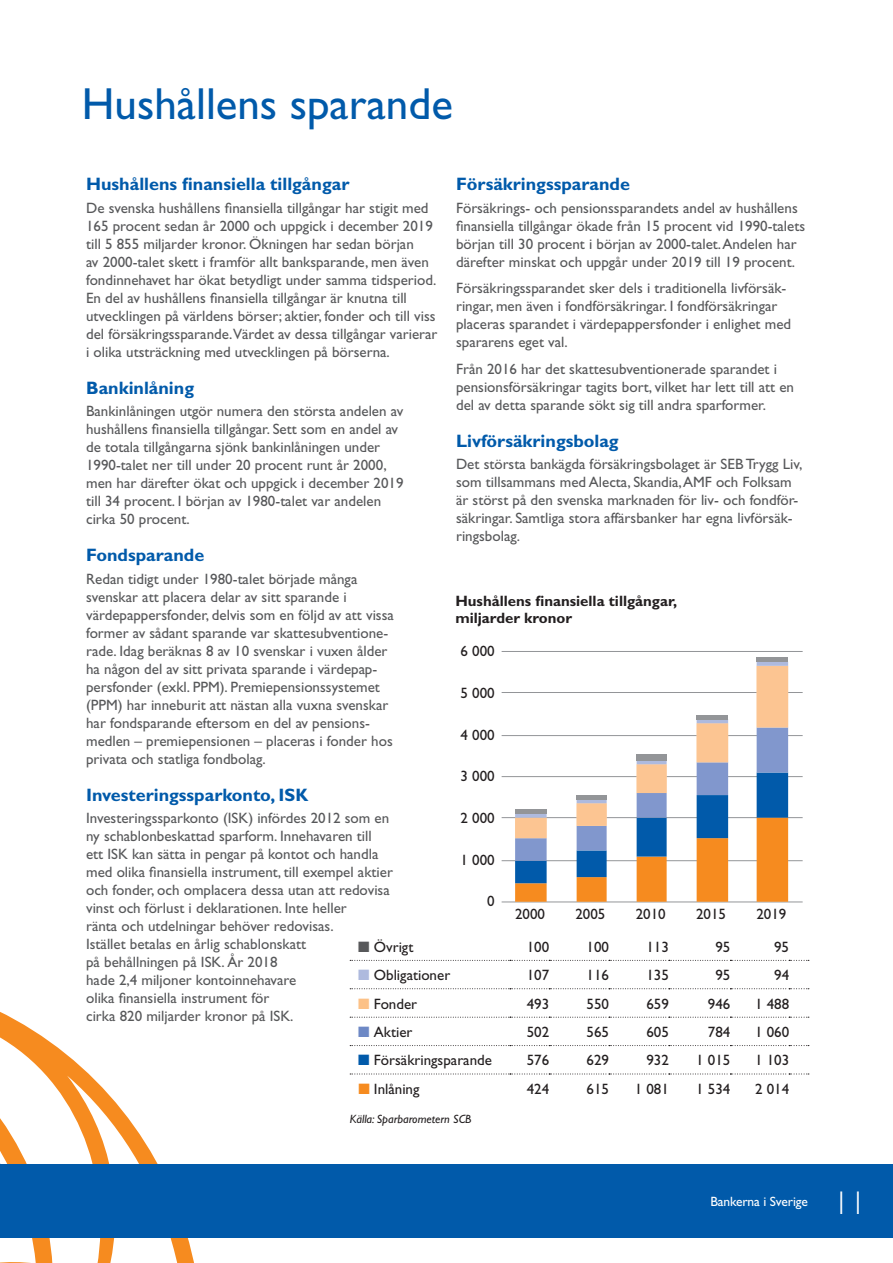
<style>
.page{position:relative;width:893px;height:1263px;background:#fff}
.page>*{position:absolute;margin:0;border:0;box-sizing:border-box;transform-origin:0 0}
.t1{font:45px "Gill Sans";color:#015aaa}
.t2{font:300 33px "Gill Sans";color:#fff}
.t3{font:700 18px "Gill Sans";color:#015aaa}
.t4{font:15px/18px "Gill Sans";color:#57585a}
.t5{font:15px "Gill Sans";color:#231f20}
.t6{font:700 15px/16.5px "Gill Sans";color:#231f20}
.t7{font:13.5px "Gill Sans";letter-spacing:-.01em;color:#fff}
.t8{font:italic 12px "Gill Sans";color:#231f20}
.s1{color:#57585a}
.s2{color:#aebade}
.s3{color:#fcc187}
.s4{color:#6d88c5}
.s5{color:#015aaa}
.s6{color:#f68b1f}
</style>
<div class="page">
<svg style="left:0;top:1012px;width:209px;height:251px"></svg>
<div style="left:0;top:1164px;width:893px;height:73px;background:#015aaa"></div>
<hr style="left:502px;top:651px;width:301px;height:1px;background:#939598">
<hr style="left:502px;top:692px;width:301px;height:1px;background:#939598">
<hr style="left:502px;top:735px;width:301px;height:1px;background:#939598">
<hr style="left:502px;top:776px;width:301px;height:1px;background:#939598">
<hr style="left:502px;top:817px;width:301px;height:1px;background:#939598">
<hr style="left:502px;top:860px;width:301px;height:1px;background:#939598">
<hr style="left:502px;top:901px;width:301px;height:1px;background:#939598">
<svg style="left:515px;top:838px;width:273px;height:64px"></svg>
<svg style="left:515px;top:666px;width:273px;height:172px"></svg>
<div style="left:515px;top:813px;width:32px;height:5px;background:#aebade"></div>
<svg style="left:577px;top:799px;width:30px;height:4px"></svg>
<svg style="left:637px;top:760px;width:30px;height:4px"></svg>
<svg style="left:697px;top:719px;width:31px;height:4px"></svg>
<hr style="left:757px;top:662px;width:31px;height:4px;background:#aebade">
<hr style="left:757px;top:658px;width:31px;height:4px;background:#939598">
<hr style="left:697px;top:715px;width:31px;height:4px;background:#939598">
<div style="left:637px;top:754px;width:30px;height:6px;background:#939598"></div>
<hr style="left:577px;top:795px;width:30px;height:4px;background:#939598">
<hr style="left:515px;top:809px;width:32px;height:4px;background:#939598">
<svg style="left:350px;top:960px;width:459px;height:1px"></svg>
<svg style="left:350px;top:988px;width:459px;height:1px"></svg>
<svg style="left:350px;top:1017px;width:459px;height:1px"></svg>
<svg style="left:350px;top:1045px;width:459px;height:1px"></svg>
<svg style="left:350px;top:1073px;width:459px;height:1px"></svg>
<h1 class="t1" style="left:82px;top:78px;width:373px">Hushållens sparande</h1>
<p class="t3" style="left:86px;top:174px;width:265px">Hushållens finansiella tillgångar</p>
<p class="t4" style="left:86px;top:199px;width:353px">De svenska hushållens finansiella tillgångar har stigit med 165 procent sedan år 2000 och uppgick i december 2019 till 5 855 miljarder kronor. Ökningen har sedan början<br>av 2000-talet skett i framför allt banksparande, men även fondinnehavet har ökat betydligt under samma tidsperiod.<br>En del av hushållens finansiella tillgångar är knutna till utvecklingen på världens börser; aktier, fonder och till viss del försäkringssparande.Värdet av dessa tillgångar varierar i olika utsträckning med utvecklingen på börserna.</p>
<p class="t3" style="left:86px;top:377px;width:109px">Bankinlåning</p>
<p class="t4" style="left:86px;top:402px;width:319px">Bankinlåningen utgör numera den största andelen av hushållens finansiella tillgångar. Sett som en andel av de totala tillgångarna sjönk bankinlåningen under 1990-talet ner till under 20 procent runt år 2000, men har därefter ökat och uppgick i december 2019 till 34 procent. I början av 1980-talet var andelen cirka 50 procent.</p>
<p class="t3" style="left:86px;top:545px;width:120px">Fondsparande</p>
<p class="t4" style="left:86px;top:570px;width:309px">Redan tidigt under 1980-talet började många svenskar att placera delar av sitt sparande i värdepappersfonder, delvis som en följd av att vissa former av sådant sparande var skattesubventione&shy;rade. Idag beräknas 8 av 10 svenskar i vuxen ålder ha någon del av sitt privata sparande i värdepap&shy;persfonder (exkl. PPM). Premiepensionssystemet (PPM) har inneburit att nästan alla vuxna svenskar har fondsparande eftersom en del av pensions&shy;medlen – premiepensionen – placeras i fonder hos privata och statliga fondbolag.</p>
<p class="t3" style="left:86px;top:784px;width:224px">Investeringssparkonto, ISK</p>
<p class="t4" style="left:86px;top:809px;width:308px">Investeringssparkonto (ISK) infördes 2012 som en ny schablonbeskattad sparform. Innehavaren till<br>ett ISK kan sätta in pengar på kontot och handla med olika finansiella instrument, till exempel aktier och fonder, och omplacera dessa utan att redovisa vinst och förlust i deklarationen. Inte heller<br>ränta och utdelningar behöver redovisas.<br>Istället betalas en årlig schablonskatt<br>på behållningen på ISK. År 2018<br>hade 2,4 miljoner kontoinnehavare<br>olika finansiella instrument för<br>cirka 820 miljarder kronor på ISK.</p>
<p class="t3" style="left:456px;top:174px;width:175px">Försäkringssparande</p>
<p class="t4" style="left:456px;top:199px;width:351px">Försäkrings- och pensionssparandets andel av hushållens finansiella tillgångar ökade från 15 procent vid 1990-talets början till 30 procent i början av 2000-talet. Andelen har därefter minskat och uppgår under 2019 till 19 procent.</p>
<p class="t4" style="left:456px;top:279px;width:337px">Försäkringssparandet sker dels i traditionella livförsäk&shy;ringar, men även i fondförsäkringar. I fondförsäkringar placeras sparandet i värdepappersfonder i enlighet med spararens eget val.</p>
<p class="t4" style="left:456px;top:360px;width:339px">Från 2016 har det skattesubventionerade sparandet i pensionsförsäkringar tagits bort, vilket har lett till att en del av detta sparande sökt sig till andra sparformer.</p>
<p class="t3" style="left:456px;top:430px;width:164px">Livförsäkringsbolag</p>
<p class="t4" style="left:456px;top:455px;width:348px">Det största bankägda försäkringsbolaget är SEB Trygg Liv, som tillsammans med Alecta, Skandia, AMF och Folksam är störst på den svenska marknaden för liv- och fondför&shy;säkringar. Samtliga stora affärsbanker har egna livförsäk&shy;ringsbolag.</p>
<p class="t6" style="left:455px;top:593px;width:223px">Hushållens finansiella tillgångar, miljarder kronor</p>
<p class="t5" style="left:460px;top:642px;width:36px">6 000</p>
<p class="t5" style="left:460px;top:684px;width:36px">5 000</p>
<p class="t5" style="left:460px;top:726px;width:36px">4 000</p>
<p class="t5" style="left:460px;top:767px;width:36px">3 000</p>
<p class="t5" style="left:460px;top:809px;width:36px">2 000</p>
<p class="t5" style="left:460px;top:851px;width:36px">1 000</p>
<p class="t5" style="left:487px;top:893px;width:9px">0</p>
<p class="t5" style="left:515px;top:906px;width:31px">2000</p>
<p class="t5" style="left:575px;top:906px;width:31px">2005</p>
<p class="t5" style="left:636px;top:906px;width:31px">2010</p>
<p class="t5" style="left:696px;top:906px;width:31px">2015</p>
<p class="t5" style="left:756px;top:906px;width:31px">2019</p>
<p class="t5" style="left:358px;top:938px;width:57px"><span class="s1">■</span> Övrigt</p>
<p class="t5" style="left:527px;top:938px;width:24px">100</p>
<p class="t5" style="left:586px;top:938px;width:24px">100</p>
<p class="t5" style="left:646px;top:938px;width:24px">113</p>
<p class="t5" style="left:715px;top:938px;width:16px">95</p>
<p class="t5" style="left:774px;top:938px;width:16px">95</p>
<p class="t5" style="left:358px;top:966px;width:93px"><span class="s2">■</span> Obligationer</p>
<p class="t5" style="left:527px;top:966px;width:24px">107</p>
<p class="t5" style="left:586px;top:966px;width:24px">116</p>
<p class="t5" style="left:646px;top:966px;width:24px">135</p>
<p class="t5" style="left:715px;top:966px;width:16px">95</p>
<p class="t5" style="left:774px;top:966px;width:16px">94</p>
<p class="t5" style="left:358px;top:995px;width:60px"><span class="s3">■</span> Fonder</p>
<p class="t5" style="left:527px;top:995px;width:24px">493</p>
<p class="t5" style="left:587px;top:995px;width:24px">550</p>
<p class="t5" style="left:646px;top:995px;width:24px">659</p>
<p class="t5" style="left:708px;top:995px;width:24px">946</p>
<p class="t5" style="left:755px;top:995px;width:36px">1 488</p>
<p class="t5" style="left:358px;top:1023px;width:56px"><span class="s4">■</span> Aktier</p>
<p class="t5" style="left:527px;top:1023px;width:24px">502</p>
<p class="t5" style="left:587px;top:1023px;width:24px">565</p>
<p class="t5" style="left:646px;top:1023px;width:24px">605</p>
<p class="t5" style="left:708px;top:1023px;width:24px">784</p>
<p class="t5" style="left:755px;top:1023px;width:36px">1 060</p>
<p class="t5" style="left:358px;top:1052px;width:135px"><span class="s5">■</span> Försäkringsparande</p>
<p class="t5" style="left:527px;top:1052px;width:24px">576</p>
<p class="t5" style="left:587px;top:1052px;width:24px">629</p>
<p class="t5" style="left:646px;top:1052px;width:24px">932</p>
<p class="t5" style="left:696px;top:1052px;width:36px">1 015</p>
<p class="t5" style="left:755px;top:1052px;width:36px">1 103</p>
<p class="t5" style="left:358px;top:1080px;width:63px"><span class="s6">■</span> Inlåning</p>
<p class="t5" style="left:527px;top:1080px;width:24px">424</p>
<p class="t5" style="left:587px;top:1080px;width:24px">615</p>
<p class="t5" style="left:635px;top:1080px;width:36px">1 081</p>
<p class="t5" style="left:696px;top:1080px;width:36px">1 534</p>
<p class="t5" style="left:755px;top:1080px;width:36px">2 014</p>
<p class="t8" style="left:350px;top:1112px;width:123px">Källa: Sparbarometern SCB</p>
<p class="t7" style="left:710px;top:1194px;width:99px">Bankerna i Sverige</p>
<h2 class="t2" style="left:833px;top:1184px;width:34px">11</h2>
</div>
